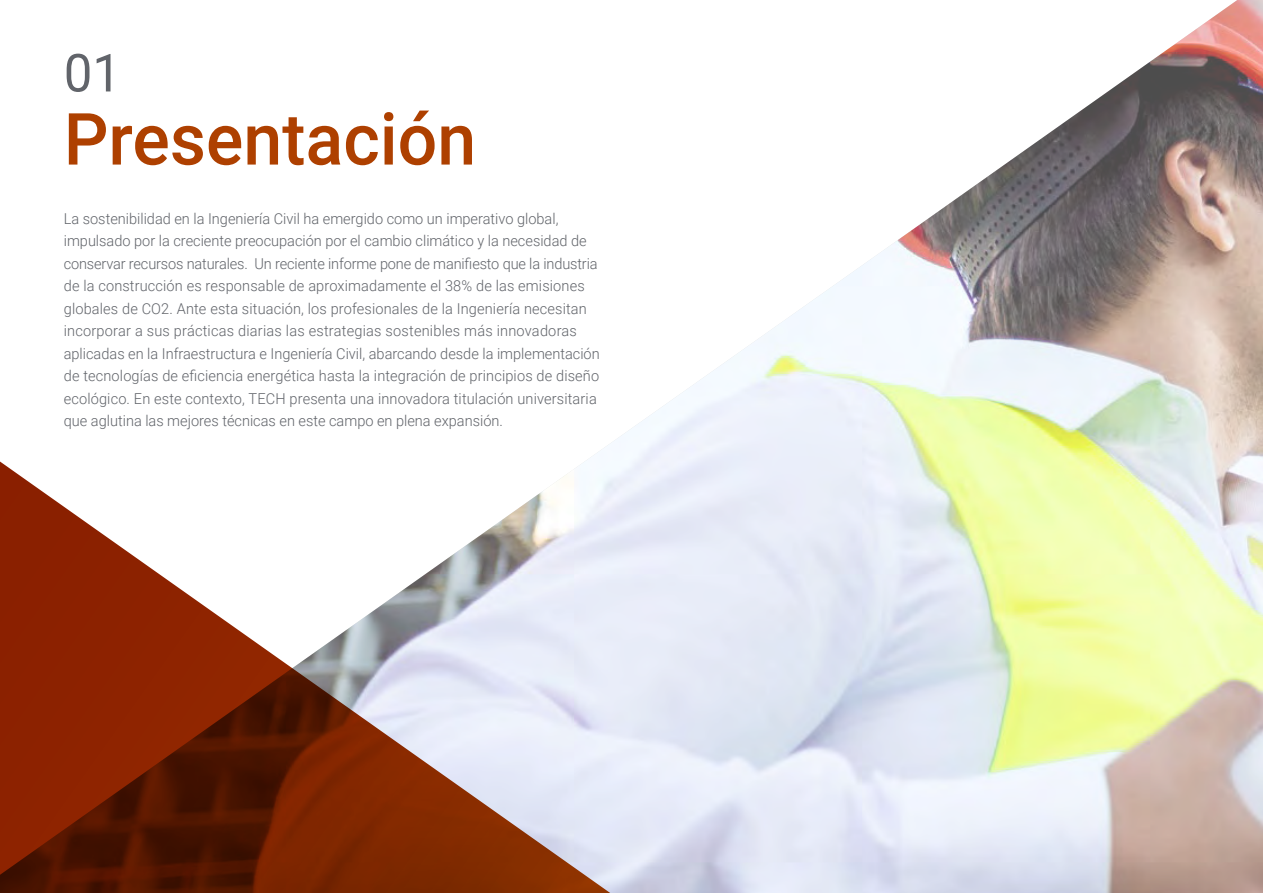
<style>
.page{position:relative;width:1263px;height:893px;background:#fff}
.page>*{position:absolute;margin:0;border:0;box-sizing:border-box;transform-origin:0 0}
.t1{font:500 72px "Roboto";color:#ae4000}
.t2{font:52.5px "Roboto";color:#61646a}
.t3{font:300 15px/22.5px "Roboto";color:#61646a}
</style>
<div class="page">
<img style="left:607px;top:0;width:656px;height:893px">
<svg style="left:0;top:446px;width:640px;height:447px"></svg>
<h2 class="t2" style="left:64px;top:36px;width:59px">01</h2>
<h1 class="t1" style="left:64px;top:89px;width:414px">Presentación</h1>
<p class="t3" style="left:64px;top:207px;width:537px">La sostenibilidad en la Ingeniería Civil ha emergido como un imperativo global, impulsado por la creciente preocupación por el cambio climático y la necesidad de conservar recursos naturales. Un reciente informe pone de manifiesto que la industria de la construcción es responsable de aproximadamente el 38% de las emisiones globales de CO2. Ante esta situación, los profesionales de la Ingeniería necesitan incorporar a sus prácticas diarias las estrategias sostenibles más innovadoras aplicadas en la Infraestructura e Ingeniería Civil, abarcando desde la implementación de tecnologías de eficiencia energética hasta la integración de principios de diseño ecológico. En este contexto, TECH presenta una innovadora titulación universitaria que aglutina las mejores técnicas en este campo en plena expansión.</p>
</div>
